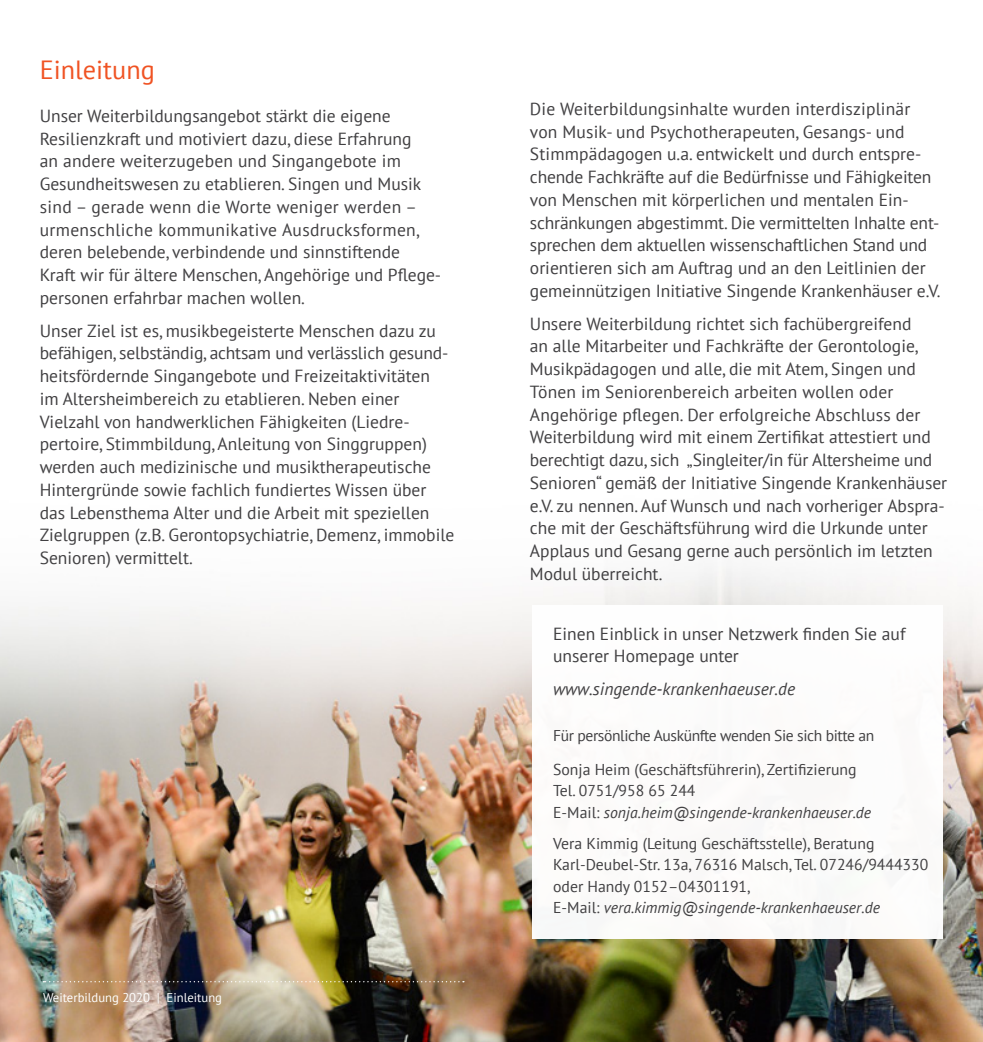
<style>
.page{position:relative;width:983px;height:1042px;background:#fff}
.page>*{position:absolute;margin:0;border:0;box-sizing:border-box;transform-origin:0 0}
.t1{font:26.25px "PT Sans";color:#f05323}
.t2{font:17.5px/22.8px "PT Sans";color:#414042}
.t3{font:italic 17.5px "PT Sans";color:#414042}
.t4{font:15.75px/21.5px "PT Sans";color:#414042}
.t5{font:15.58px "PT Sans";letter-spacing:-.025em;color:#414042}
.t6{font:12.6px "PT Sans";color:#fff}
.s1{font-style:italic}
</style>
<div class="page">
<img style="left:0;top:568px;width:982px;height:474px">
<div style="left:532px;top:605px;width:410px;height:334px;background:#fff"></div>
<svg style="left:43px;top:981px;width:421px;height:1px"></svg>
<h1 class="t1" style="left:40px;top:53px;width:117px">Einleitung</h1>
<p class="t2" style="left:40px;top:104px;width:403px">Unser Weiterbildungsangebot stärkt die eigene Resilienzkraft und motiviert dazu, diese Erfahrung<br>an andere weiterzugeben und Singangebote im Gesundheitswesen zu etablieren. Singen und Musik sind – gerade wenn die Worte weniger werden – urmenschliche kommunikative Ausdrucksformen, deren belebende, verbindende und sinnstiftende<br>Kraft wir für ältere Menschen, Angehörige und Pflege&shy;personen erfahrbar machen wollen.</p>
<p class="t2" style="left:40px;top:319px;width:416px">Unser Ziel ist es, musikbegeisterte Menschen dazu zu befähigen, selbständig, achtsam und verlässlich gesund&shy;heitsfördernde Singangebote und Freizeitaktivitäten<br>im Altersheimbereich zu etablieren. Neben einer Vielzahl von handwerklichen Fähigkeiten (Liedre&shy;pertoire, Stimmbildung, Anleitung von Singgruppen) werden auch medizinische und musiktherapeutische Hintergründe sowie fachlich fundiertes Wissen über das Lebensthema Alter und die Arbeit mit speziellen Zielgruppen (z.B. Gerontopsychiatrie, Demenz, immobile Senioren) vermittelt.</p>
<p class="t6" style="left:43px;top:989px;width:180px">Weiterbildung 2020 | Einleitung</p>
<p class="t2" style="left:530px;top:97px;width:412px">Die Weiterbildungsinhalte wurden interdisziplinär von Musik- und Psychotherapeuten, Gesangs- und Stimmpädagogen u.a. entwickelt und durch entspre&shy;chende Fachkräfte auf die Bedürfnisse und Fähigkeiten von Menschen mit körperlichen und mentalen Ein&shy;schränkungen abgestimmt. Die vermittelten Inhalte ent&shy;sprechen dem aktuellen wissenschaftlichen Stand und orientieren sich am Auftrag und an den Leitlinien der gemeinnützigen Initiative Singende Krankenhäuser e.V.</p>
<p class="t2" style="left:530px;top:312px;width:418px">Unsere Weiterbildung richtet sich fachübergreifend<br>an alle Mitarbeiter und Fachkräfte der Gerontologie, Musikpädagogen und alle, die mit Atem, Singen und Tönen im Seniorenbereich arbeiten wollen oder Angehörige pflegen. Der erfolgreiche Abschluss der Weiterbildung wird mit einem Zertifikat attestiert und berechtigt dazu, sich „Singleiter/in für Altersheime und Senioren“ gemäß der Initiative Singende Krankenhäuser e.V. zu nennen. Auf Wunsch und nach vorheriger Abspra&shy;che mit der Geschäftsführung wird die Urkunde unter Applaus und Gesang gerne auch persönlich im letzten Modul überreicht.</p>
<p class="t2" style="left:553px;top:621px;width:354px">Einen Einblick in unser Netzwerk finden Sie auf unserer Homepage unter</p>
<p class="t3" style="left:553px;top:680px;width:244px">www.singende-krankenhaeuser.de</p>
<p class="t5" style="left:553px;top:725px;width:322px">Für persönliche Auskünfte wenden Sie sich bitte an</p>
<p class="t4" style="left:553px;top:758px;width:319px">Sonja Heim (Geschäftsführerin), Zertifizierung<br>Tel. 0751/958 65 244<br>E-Mail: <span class="s1">sonja.heim@singende-krankenhaeuser.de</span></p>
<p class="t4" style="left:553px;top:832px;width:376px">Vera Kimmig (Leitung Geschäftsstelle), Beratung Karl-Deubel-Str. 13a, 76316 Malsch, Tel. 07246/9444330 oder Handy 0152–04301191,<br>E-Mail: <span class="s1">vera.kimmig@singende-krankenhaeuser.de</span></p>
</div>
